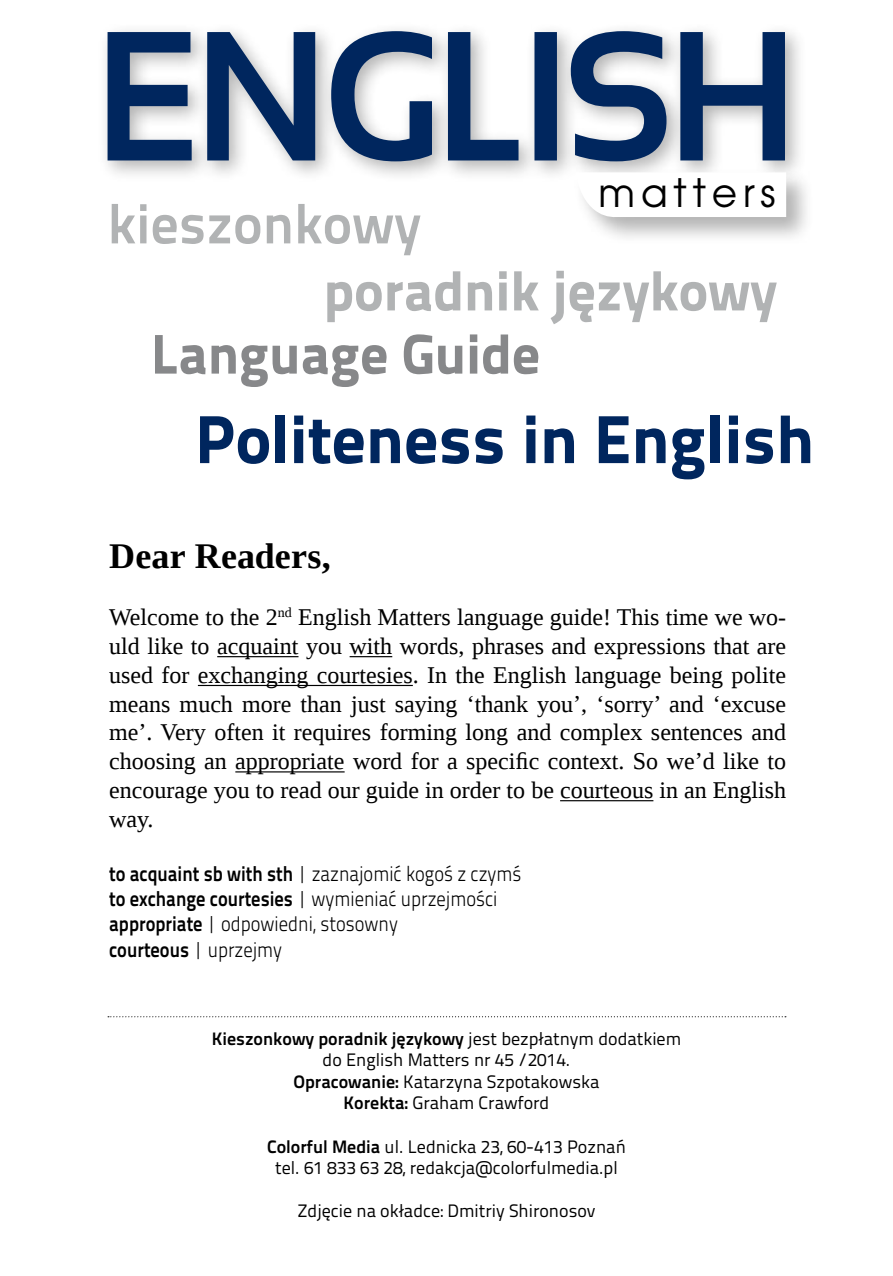
<style>
.page{position:relative;width:893px;height:1276px;background:#fff}
.page>*{position:absolute;margin:0;border:0;box-sizing:border-box;transform-origin:0 0}
.t1{font:800 67.8px "Titillium Text 22 L";color:#00265e}
.t2{font:800 55.8px "Titillium Text 22 L";color:#b1b3b4}
.t3{font:800 55.8px "Titillium Text 22 L";color:#87888a}
.t4{font:700 55.8px "Titillium Text 22 L";color:#b1b3b4}
.t5{font:39px "Avalon";letter-spacing:.15em;color:#000}
.t6{font:700 36px "Liberation Serif";letter-spacing:.005em;color:#000}
.t7{font:24px/28.8px "Liberation Serif";color:#000;text-align:justify}
.t8{font:300 21px/25.2px "Titillium Text 22 L";color:#000;scale:.88 1}
.t9{font:18px/21.6px "Titillium Text 22 L";color:#000;text-align:center}
.s1{font-weight:700}
</style>
<div class="page">
<hr style="left:217px;top:656px;width:81px;height:1px;background:#000">
<hr style="left:350px;top:656px;width:42px;height:1px;background:#000">
<hr style="left:198px;top:685px;width:215px;height:1px;background:#000">
<hr style="left:235px;top:771px;width:110px;height:1px;background:#000">
<hr style="left:560px;top:800px;width:93px;height:1px;background:#000">
<svg style="left:108px;top:1016px;width:678px;height:1px"></svg>
<div style="left:97px;top:21px;width:711px;height:163px;background:#000;opacity:.3"></div>
<svg style="left:108px;top:31px;width:677px;height:130px"></svg>
<div style="left:571px;top:168px;width:243px;height:78px;background:#000;opacity:.3"></div>
<svg style="left:575px;top:172px;width:211px;height:48px"></svg>
<h3 class="t5" style="left:599px;top:170px;width:179px">matters</h3>
<h2 class="t4" style="left:108px;top:181px;width:315px">kieszonkowy</h2>
<h2 class="t2" style="left:324px;top:247px;width:455px">poradnik językowy</h2>
<h2 class="t3" style="left:151px;top:310px;width:391px">Language Guide</h2>
<h1 class="t1" style="left:195px;top:386px;width:621px">Politeness in English</h1>
<h3 class="t6" style="left:109px;top:531px;width:223px">Dear Readers,</h3>
<p class="t7" style="left:109px;top:603px;width:678px">Welcome to the 2<sup>nd</sup> English Matters language guide! This time we wo&shy;uld like to acquaint you with words, phrases and expressions that are used for exchanging courtesies. In the English language being polite means much more than just saying ‘thank you’, ‘sorry’ and ‘excuse me’. Very often it requires forming long and complex sentences and choosing an appropriate word for a specific context. So we’d like to encourage you to read our guide in order to be courteous in an English way.</p>
<p class="t8" style="left:109px;top:860px;width:470px"><span class="s1">to acquaint sb with sth</span> | zaznajomić kogoś z czymś <span class="s1">to exchange courtesies</span> | wymieniać uprzejmości <span class="s1">appropriate</span> | odpowiedni, stosowny<br><span class="s1">courteous</span> | uprzejmy</p>
<p class="t9" style="left:212px;top:1026px;width:471px"><span class="s1">Kieszonkowy poradnik językowy</span> jest bezpłatnym dodatkiem do English Matters nr 45 /2014.<br><span class="s1">Opracowanie:</span> Katarzyna Szpotakowska<br><span class="s1">Korekta:</span> Graham Crawford</p>
<p class="t9" style="left:267px;top:1134px;width:360px"><span class="s1">Colorful Media</span> ul. Lednicka 23, 60-413 Poznań tel. 61 833 63 28, redakcja@colorfulmedia.pl</p>
<p class="t9" style="left:297px;top:1199px;width:300px">Zdjęcie na okładce: Dmitriy Shironosov</p>
</div>
